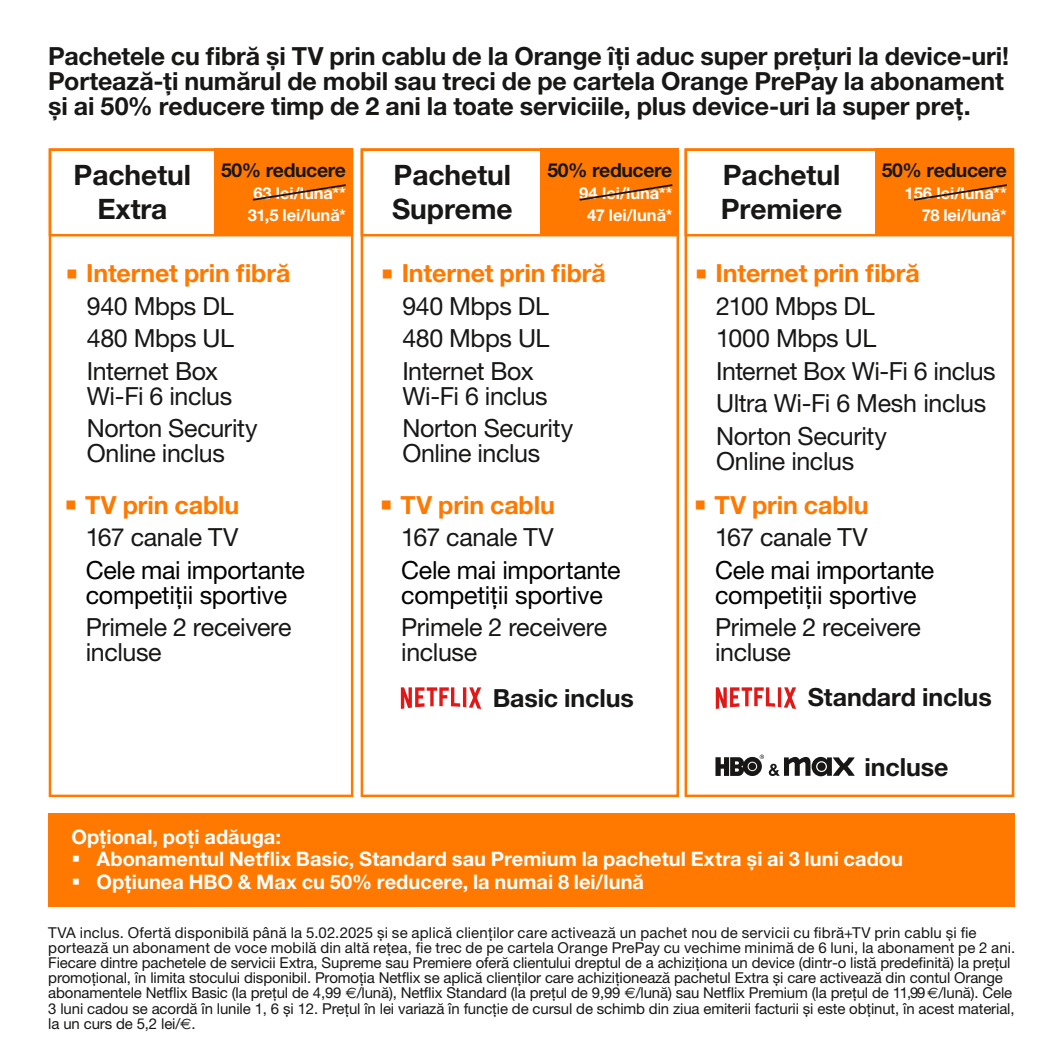
<style>
.page{position:relative;width:1063px;height:1063px;background:#fff}
.page>*{position:absolute;margin:0;border:0;box-sizing:border-box;transform-origin:0 0}
.t1{font:700 28.25px/33.8px "Helvetica Neue LT Pro";color:#181716}
.t2{font:25px/32.5px "Helvetica Neue LT Pro";letter-spacing:-.015em;color:#181716}
.t3{font:700 25px/25px "Helvetica Neue LT Pro";letter-spacing:-.005em;color:#181716}
.t4{font:25px/25px "Helvetica Neue LT Pro";letter-spacing:-.01em;color:#000}
.t5{font:700 25px/32.5px "Helvetica Neue LT Pro";letter-spacing:-.005em;color:#ff7900;text-align:right}
.t6{font:700 20px "Helvetica Neue LT Pro";letter-spacing:.005em;color:#fff}
.t7{font:700 19.25px "Helvetica Neue LT Pro";letter-spacing:-.02em;color:#181716}
.t8{font:700 16.5px/22px "Helvetica Neue LT Pro";color:#fff;text-align:center}
.t9{font:15px/15px "Helvetica Neue LT Pro";letter-spacing:-.01em;color:#181716}
.s1{color:#ff7900}
.s2{font-weight:700;color:#ff7900}
.s3{font-weight:400;color:#181716}
.s4{font-family:"Euro Sig"}
</style>
<div class="page">
<div style="left:48px;top:813px;width:967px;height:94px;background:#ff7900"></div>
<div style="left:49px;top:148px;width:304px;height:649px;border:2px solid #ff7900"></div>
<div style="left:361px;top:148px;width:318px;height:649px;border:3px solid #ff7900"></div>
<div style="left:685px;top:148px;width:329px;height:649px;border:3px solid #ff7900"></div>
<svg style="left:715px;top:755px;width:140px;height:21px"></svg>
<div style="left:49px;top:148px;width:303px;height:88px;border:2px solid #ff7900"></div>
<div style="left:215px;top:148px;width:138px;height:88px;background:#ff7900"></div>
<div style="left:540px;top:148px;width:138px;height:88px;background:#ff7900"></div>
<div style="left:875px;top:148px;width:138px;height:88px;background:#ff7900"></div>
<svg style="left:252px;top:184px;width:94px;height:17px"></svg>
<div style="left:361px;top:148px;width:317px;height:88px;border:2px solid #ff7900"></div>
<svg style="left:579px;top:184px;width:94px;height:17px"></svg>
<div style="left:685px;top:148px;width:328px;height:88px;border:2px solid #ff7900"></div>
<svg style="left:913px;top:184px;width:94px;height:17px"></svg>
<svg style="left:401px;top:687px;width:80px;height:22px"></svg>
<svg style="left:716px;top:687px;width:80px;height:22px"></svg>
<p class="t3" style="left:48px;top:43px;width:962px">Pachetele cu fibră și TV prin cablu de la Orange îți aduc super prețuri la device-uri!<br>Portează-ți numărul de mobil sau treci de pe cartela Orange PrePay la abonament și ai 50% reducere timp de 2 ani la toate serviciile, plus device-uri la super preț.</p>
<h1 class="t1" style="left:74px;top:158px;width:119px;text-align:center">Pachetul<br>Extra</h1>
<p class="t7" style="left:221px;top:159px;width:126px">50% reducere</p>
<p class="t8" style="left:248px;top:182px;width:100px">63 lei/lună**<br>31,5 lei/lună*</p>
<h2 class="t2" style="left:87px;top:257px;width:205px;text-indent:-22px"><span class="s1">▪</span> <span class="s2">Internet prin fibră<br></span>940 Mbps DL<br>480 Mbps UL<br>Internet Box</h2>
<h2 class="t2" style="left:87px;top:379px;width:172px">Wi-Fi 6 inclus<br>Norton Security</h2>
<h2 class="t2" style="left:87px;top:437px;width:140px">Online inclus</h2>
<h2 class="t5" style="left:64px;top:488px;width:177px">▪ TV prin cablu<br><span class="s3">167 canale TV</span></h2>
<h2 class="t4" style="left:86px;top:557px;width:221px">Cele mai importante competiții sportive</h2>
<h2 class="t2" style="left:86px;top:614px;width:207px;line-height:25px">Primele 2 receivere incluse</h2>
<h1 class="t1" style="left:392px;top:158px;width:122px">Pachetul<br>Supreme</h1>
<p class="t7" style="left:547px;top:159px;width:126px">50% reducere</p>
<p class="t8" style="left:579px;top:182px;width:95px">94 lei/lună**<br>47 lei/lună*</p>
<h2 class="t2" style="left:402px;top:257px;width:205px;text-indent:-22px"><span class="s1">▪</span> <span class="s2">Internet prin fibră<br></span>940 Mbps DL<br>480 Mbps UL<br>Internet Box</h2>
<h2 class="t2" style="left:402px;top:379px;width:172px">Wi-Fi 6 inclus<br>Norton Security</h2>
<h2 class="t2" style="left:402px;top:437px;width:140px">Online inclus</h2>
<h2 class="t5" style="left:380px;top:488px;width:177px">▪ TV prin cablu<br><span class="s3">167 canale TV</span></h2>
<h2 class="t4" style="left:401px;top:557px;width:221px">Cele mai importante competiții sportive</h2>
<h2 class="t2" style="left:401px;top:614px;width:207px;line-height:25px">Primele 2 receivere incluse</h2>
<h1 class="t1" style="left:721px;top:158px;width:123px">Pachetul<br>Premiere</h1>
<p class="t7" style="left:882px;top:159px;width:126px">50% reducere</p>
<p class="t8" style="left:904px;top:182px;width:104px;text-align:right">156 lei/lună**<br>78 lei/lună*</p>
<h2 class="t2" style="left:716px;top:257px;width:281px;text-indent:-22px"><span class="s1">▪</span> <span class="s2">Internet prin fibră<br></span>2100 Mbps DL<br>1000 Mbps UL<br>Internet Box Wi-Fi 6 inclus<br>Ultra Wi-Fi 6 Mesh inclus<br>Norton Security</h2>
<h2 class="t2" style="left:716px;top:444px;width:140px">Online inclus</h2>
<h2 class="t5" style="left:693px;top:488px;width:177px">▪ TV prin cablu<br><span class="s3">167 canale TV</span></h2>
<h2 class="t4" style="left:715px;top:557px;width:221px">Cele mai importante competiții sportive</h2>
<h2 class="t2" style="left:715px;top:614px;width:207px;line-height:25px">Primele 2 receivere incluse</h2>
<h2 class="t3" style="left:493px;top:685px;width:143px">Basic inclus</h2>
<h2 class="t3" style="left:808px;top:684px;width:186px">Standard inclus</h2>
<h2 class="t3" style="left:865px;top:754px;width:85px">incluse</h2>
<h3 class="t6" style="left:71px;top:824px;width:211px">Opțional, poți adăuga:</h3>
<h3 class="t6" style="left:71px;top:847px;width:833px">▪ Abonamentul Netflix Basic, Standard sau Premium la pachetul Extra și ai 3 luni cadou</h3>
<h3 class="t6" style="left:71px;top:869px;width:574px">▪ Opțiunea HBO &amp; Max cu 50% reducere, la numai 8 lei/lună</h3>
<p class="t9" style="left:48px;top:925px;width:969px">TVA inclus. Ofertă disponibilă până la 5.02.2025 și se aplică clienților care activează un pachet nou de servicii cu fibră+TV prin cablu și fie portează un abonament de voce mobilă din altă rețea, fie trec de pe cartela Orange PrePay cu vechime minimă de 6 luni, la abonament pe 2 ani.<br>Fiecare dintre pachetele de servicii Extra, Supreme sau Premiere oferă clientului dreptul de a achiziționa un device (dintr-o listă predefinită) la prețul promoțional, în limita stocului disponibil. Promoția Netflix se aplică clienților care achiziționează pachetul Extra și care activează din contul Orange abonamentele Netflix Basic (la prețul de 4,99 <span class="s4">€</span>/lună), Netflix Standard (la prețul de 9,99 <span class="s4">€</span>/lună) sau Netflix Premium (la prețul de 11,99<span class="s4">€</span>/lună). Cele 3 luni cadou se acordă în lunile 1, 6 și 12. Prețul în lei variază în funcție de cursul de schimb din ziua emiterii facturii și este obținut, în acest material, la un curs de 5,2 lei/<span class="s4">€</span>.</p>
</div>
